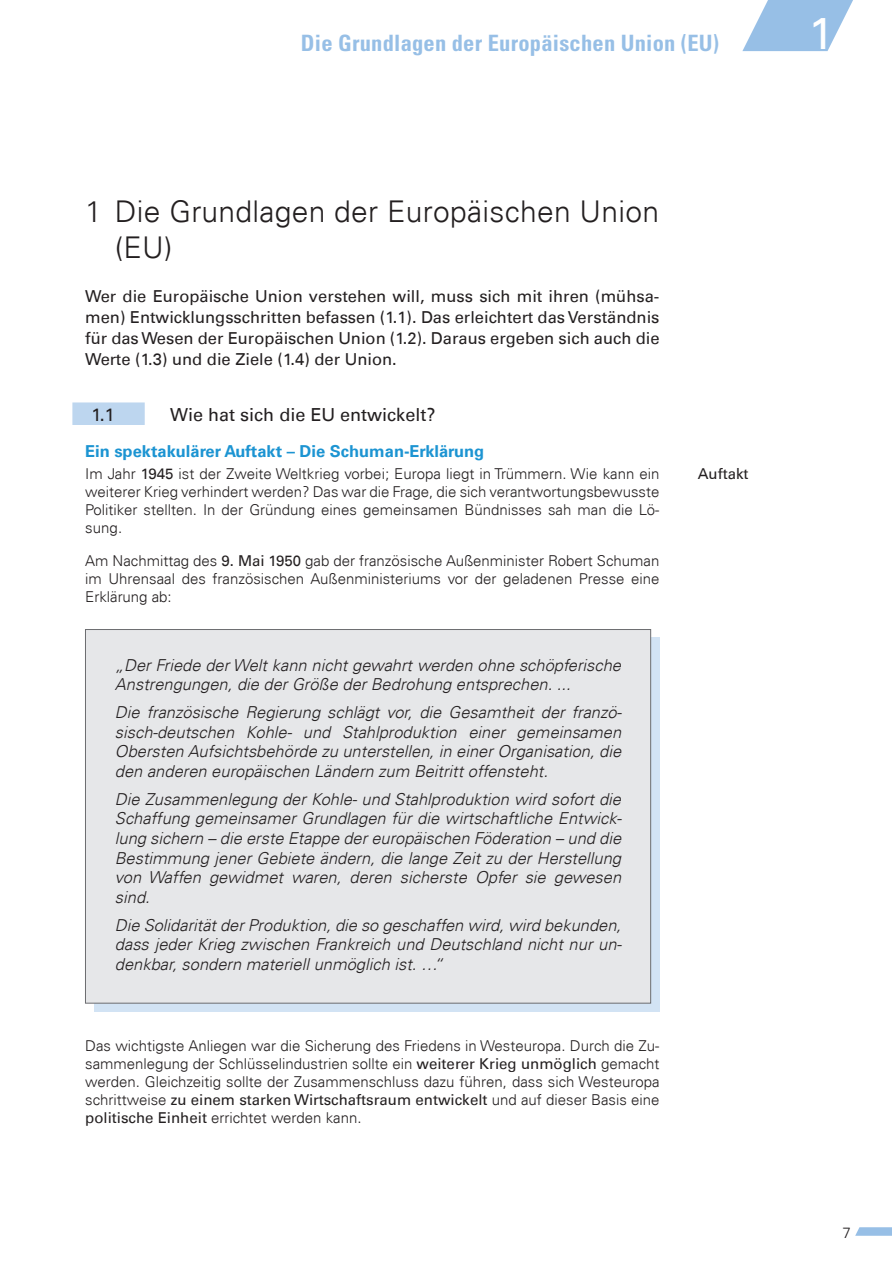
<style>
.page{position:relative;width:892px;height:1263px;background:#fff}
.page>*{position:absolute;margin:0;border:0;box-sizing:border-box;transform-origin:0 0}
.t1{font:45px "Univers Com 55 Roman";color:#fff}
.t2{font:300 30px/36px "Univers Com 45";letter-spacing:.01em;color:#231f20}
.t3{font:700 condensed 22.5px "Univers LT Std";letter-spacing:.01em;color:#97bfe6}
.t4{font:18px "Univers Com 55 Roman";color:#231f20}
.t5{font:italic 300 16.5px/19.5px "Univers Com 45";color:#231f20;text-align:justify}
.t6{font:16.5px/21px "Univers Com 55 Roman";color:#231f20;text-align:justify}
.t7{font:700 16.5px "Univers Com 65";color:#1c94d2}
.t8{font:300 15px/18px "Univers Com 45";color:#231f20;text-align:justify}
.t9{font:15px "Univers Com 55 Roman";color:#231f20}
.s1{font-family:"Univers Com 55 Roman";font-weight:400}
.s2{font-family:"Univers Com 45";font-weight:300}
</style>
<div class="page">
<svg style="left:742px;top:0;width:111px;height:51px"></svg>
<svg style="left:855px;top:1227px;width:36px;height:8px"></svg>
<div style="left:72px;top:402px;width:73px;height:23px;background:#bdd6ef"></div>
<div style="left:94px;top:638px;width:565px;height:374px;background:#d2e3f4"></div>
<div style="left:85px;top:629px;width:566px;height:374px;background:#e6e7e9;border:1px solid #6c6d70"></div>
<h3 class="t3" style="left:301px;top:29px;width:419px">Die Grundlagen der Europäischen Union (EU)</h3>
<h2 class="t2" style="left:115px;top:193px;width:545px;text-indent:-30px">1 Die Grundlagen der Europäischen Union (EU)</h2>
<p class="t6" style="left:85px;top:286px;width:576px">Wer die Europäische Union verstehen will, muss sich mit ihren (mühsa&shy;men) Entwicklungsschritten befassen (1.1). Das erleichtert das Verständnis für das Wesen der Europäischen Union (1.2). Daraus ergeben sich auch die Werte (1.3) und die Ziele (1.4) der Union.</p>
<p class="t4" style="left:91px;top:403px;width:25px">1.1</p>
<p class="t4" style="left:170px;top:403px;width:267px">Wie hat sich die EU entwickelt?</p>
<p class="t7" style="left:85px;top:441px;width:400px">Ein spektakulärer Auftakt – Die Schuman-Erklärung</p>
<p class="t8" style="left:85px;top:465px;width:576px">Im Jahr <span class="s1">1945</span> ist der Zweite Weltkrieg vorbei; Europa liegt in Trümmern. Wie kann ein weiterer Krieg verhindert werden? Das war die Frage, die sich verantwortungsbewusste Politiker stellten. In der Gründung eines gemeinsamen Bündnisses sah man die Lö&shy;sung.</p>
<p class="t8" style="left:85px;top:551px;width:576px">Am Nachmittag des <span class="s1">9. Mai 1950</span> gab der französische Außenminister Robert Schuman im Uhrensaal des französischen Außenministeriums vor der geladenen Presse eine Erklärung ab:</p>
<p class="t5" style="left:115px;top:655px;width:507px">„Der Friede der Welt kann nicht gewahrt werden ohne schöpferische<br>Anstrengungen, die der Größe der Bedrohung entsprechen. ...</p>
<p class="t5" style="left:115px;top:703px;width:508px">Die französische Regierung schlägt vor, die Gesamtheit der franzö&shy;sisch-deutschen Kohle- und Stahlproduktion einer gemeinsamen Obersten Aufsichtsbehörde zu unterstellen, in einer Organisation, die den anderen europäischen Ländern zum Beitritt offensteht.</p>
<p class="t5" style="left:115px;top:789px;width:508px">Die Zusammenlegung der Kohle- und Stahlproduktion wird sofort die Schaffung gemeinsamer Grundlagen für die wirtschaftliche Entwick&shy;lung sichern – die erste Etappe der europäischen Föderation – und die Bestimmung jener Gebiete ändern, die lange Zeit zu der Herstellung von Waffen gewidmet waren, deren sicherste Opfer sie gewesen sind.</p>
<p class="t5" style="left:115px;top:915px;width:508px">Die Solidarität der Produktion, die so geschaffen wird, wird bekunden, dass jeder Krieg zwischen Frankreich und Deutschland nicht nur un&shy;denkbar, sondern materiell unmöglich ist. …“</p>
<p class="t8" style="left:85px;top:1036px;width:576px">Das wichtigste Anliegen war die Sicherung des Friedens in Westeuropa. Durch die Zu&shy;sammenlegung der Schlüsselindustrien sollte ein <span class="s1">weiterer Krieg unmöglich</span> gemacht werden. Gleichzeitig sollte der Zusammenschluss dazu führen, dass sich Westeuropa</p>
<p class="t9" style="left:85px;top:1090px;width:575px"><span class="s2">schrittweise</span> zu einem starken Wirtschaftsraum entwickelt <span class="s2">und auf dieser Basis eine</span></p>
<p class="t8" style="left:85px;top:1108px;width:278px"><span class="s1">politische Einheit</span> errichtet werden kann.</p>
<p class="t9" style="left:697px;top:464px;width:52px">Auftakt</p>
<h1 class="t1" style="left:808px;top:6px;width:27px">1</h1>
<p class="t8" style="left:842px;top:1223px;width:10px">7</p>
</div>
